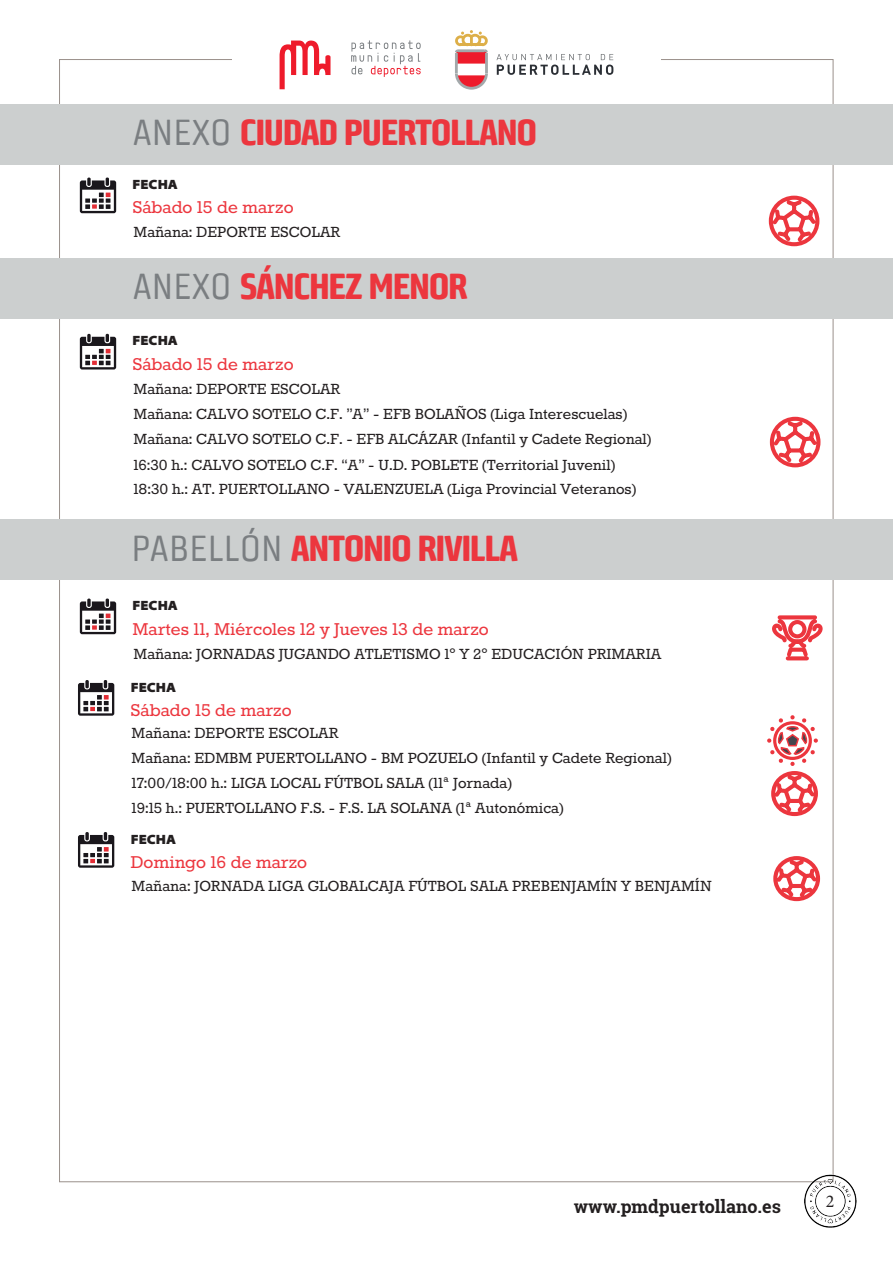
<style>
.page{position:relative;width:893px;height:1263px;background:#fff}
.page>*{position:absolute;margin:0;border:0;box-sizing:border-box;transform-origin:0 0}
.cabecera{font:800 36px "Bunuelo Clean Pro";letter-spacing:-.04em;color:#ec363e}
.texto_fecha{font:21px "Rokkitt";color:#ec363e}
.texto{font:18px "Rokkitt";color:#231f20}
.t1{font:700 18px "Roboto Slab";color:#231f20}
.t2{font:18px "Minion Pro";color:#231f20}
.fecha{font:900 13.5px "Santana";color:#231f20}
.s1{font-weight:400;color:#7a7e81}
</style>
<div class="page">
<svg style="left:351px;top:40px;width:70px;height:37px"></svg>
<svg style="left:280px;top:41px;width:50px;height:48px"></svg>
<svg style="left:455px;top:30px;width:33px;height:60px"></svg>
<svg style="left:496px;top:54px;width:117px;height:21px"></svg>
<img style="left:781px;top:1168px;width:76px;height:60px">
<svg style="left:80px;top:598px;width:36px;height:36px"></svg>
<svg style="left:769px;top:416px;width:52px;height:52px"></svg>
<div style="left:0;top:258px;width:893px;height:61px;background:#cccfcf"></div>
<svg style="left:80px;top:178px;width:36px;height:35px"></svg>
<svg style="left:768px;top:195px;width:52px;height:52px"></svg>
<div style="left:0;top:104px;width:893px;height:60px;background:#cccfcf"></div>
<div style="left:0;top:519px;width:893px;height:61px;background:#cccfcf"></div>
<svg style="left:78px;top:680px;width:36px;height:36px"></svg>
<svg style="left:78px;top:832px;width:36px;height:36px"></svg>
<svg style="left:80px;top:334px;width:36px;height:35px"></svg>
<svg style="left:772px;top:615px;width:51px;height:46px"></svg>
<svg style="left:773px;top:856px;width:48px;height:46px"></svg>
<svg style="left:767px;top:715px;width:51px;height:102px"></svg>
<p class="cabecera" style="left:133px;top:110px;width:406px"><span class="s1">ANEXO</span> CIUDAD PUERTOLLANO</p>
<p class="fecha" style="left:133px;top:178px;width:47px">FECHA</p>
<p class="texto_fecha" style="left:132px;top:197px;width:163px">Sábado 15 de marzo</p>
<p class="texto" style="left:133px;top:224px;width:208px">Mañana: DEPORTE ESCOLAR</p>
<p class="cabecera" style="left:133px;top:264px;width:336px"><span class="s1">ANEXO</span> SÁNCHEZ MENOR</p>
<p class="fecha" style="left:133px;top:334px;width:47px">FECHA</p>
<p class="texto" style="left:133px;top:381px;width:208px">Mañana: DEPORTE ESCOLAR</p>
<p class="texto_fecha" style="left:132px;top:355px;width:163px">Sábado 15 de marzo</p>
<p class="texto" style="left:133px;top:405px;width:495px">Mañana: CALVO SOTELO C.F. ”A” - EFB BOLAÑOS (Liga Interescuelas)</p>
<p class="texto" style="left:133px;top:431px;width:519px">Mañana: CALVO SOTELO C.F. - EFB ALCÁZAR (Infantil y Cadete Regional)</p>
<p class="texto" style="left:133px;top:456px;width:483px">16:30 h.: CALVO SOTELO C.F. “A” - U.D. POBLETE (Territorial Juvenil)</p>
<p class="texto" style="left:133px;top:481px;width:504px">18:30 h.: AT. PUERTOLLANO - VALENZUELA (Liga Provincial Veteranos)</p>
<p class="cabecera" style="left:132px;top:526px;width:388px"><span class="s1">PABELLÓN</span> ANTONIO RIVILLA</p>
<p class="fecha" style="left:133px;top:598px;width:47px">FECHA</p>
<p class="texto_fecha" style="left:132px;top:619px;width:358px">Martes 11, Miércoles 12 y Jueves 13 de marzo</p>
<p class="texto" style="left:133px;top:646px;width:529px">Mañana: JORNADAS JUGANDO ATLETISMO 1º Y 2º EDUCACIÓN PRIMARIA</p>
<p class="fecha" style="left:131px;top:680px;width:47px">FECHA</p>
<p class="texto_fecha" style="left:131px;top:700px;width:163px">Sábado 15 de marzo</p>
<p class="texto" style="left:132px;top:725px;width:208px">Mañana: DEPORTE ESCOLAR</p>
<p class="texto" style="left:132px;top:775px;width:382px">17:00/18:00 h.: LIGA LOCAL FÚTBOL SALA (11ª Jornada)</p>
<p class="texto" style="left:132px;top:749px;width:541px">Mañana: EDMBM PUERTOLLANO - BM POZUELO (Infantil y Cadete Regional)</p>
<p class="texto" style="left:132px;top:799px;width:434px">19:15 h.: PUERTOLLANO F.S. - F.S. LA SOLANA (1ª Autonómica)</p>
<p class="fecha" style="left:131px;top:832px;width:47px">FECHA</p>
<p class="texto_fecha" style="left:131px;top:852px;width:178px">Domingo 16 de marzo</p>
<p class="texto" style="left:132px;top:877px;width:581px">Mañana: JORNADA LIGA GLOBALCAJA FÚTBOL SALA PREBENJAMÍN Y BENJAMÍN</p>
<p class="t1" style="left:574px;top:1194px;width:209px">www.pmdpuertollano.es</p>
<p class="t2" style="left:826px;top:1189px;width:10px">2</p>
</div>
